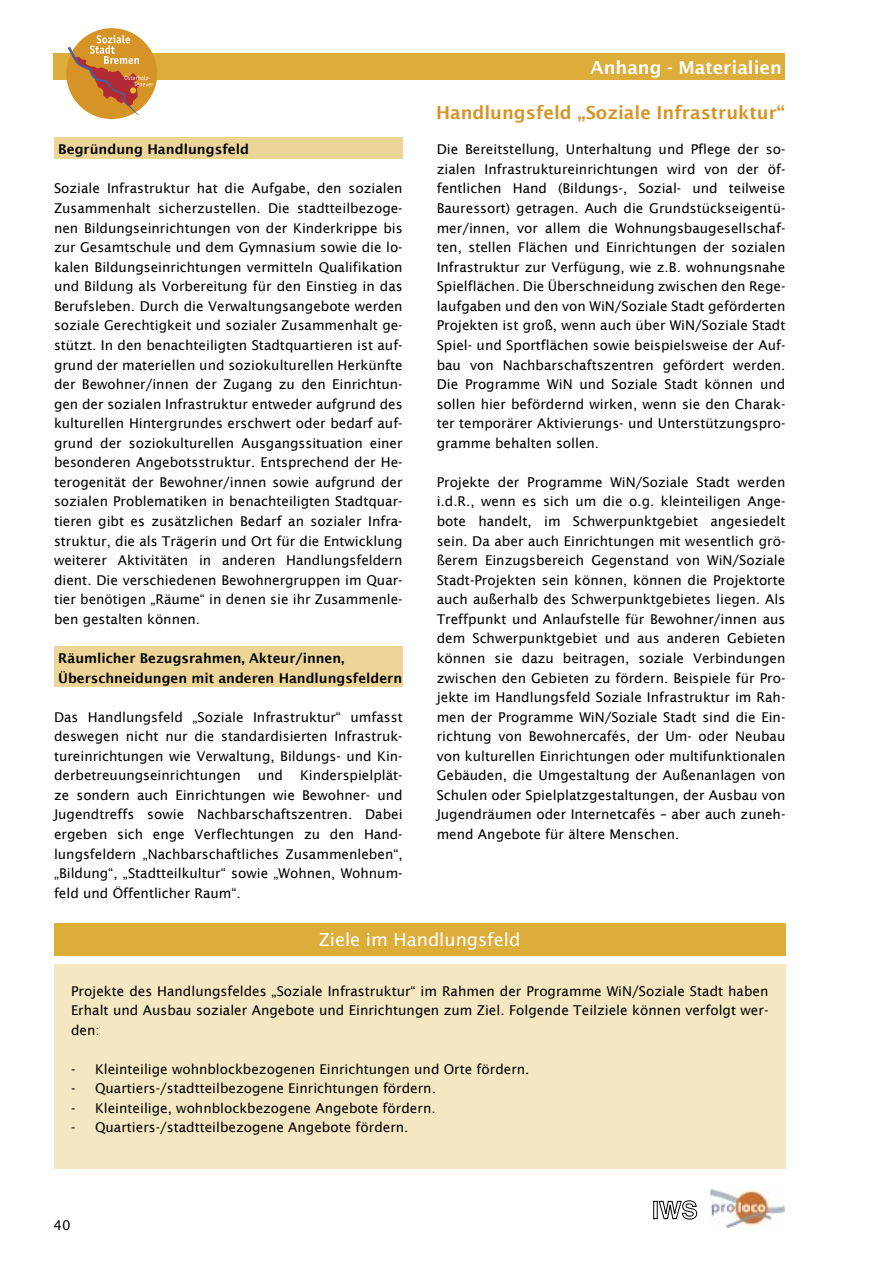
<style>
.page{position:relative;width:893px;height:1263px;background:#fff}
.page>*{position:absolute;margin:0;border:0;box-sizing:border-box;transform-origin:0 0}
.t1{font:600 18px "Lucida Sans";color:#d69326}
.t2{font:18px "Lucida Sans";color:#fff}
.t3{font:600 18px "Lucida Sans";color:#fff}
.t4{font:13.5px/19.5px "Lucida Sans";color:#000;text-align:justify}
.t5{font:600 13.5px/19.5px "Lucida Sans";color:#000}
</style>
<div class="page">
<div style="left:653px;top:1201px;width:5px;height:18px;border:1px solid #000"></div>
<svg style="left:658px;top:1200px;width:39px;height:20px"></svg>
<img style="left:710px;top:1190px;width:75px;height:38px">
<div style="left:54px;top:54px;width:731px;height:26px;background:#ddad3a"></div>
<div style="left:66px;top:28px;width:91px;height:91px;background:#d69326;border-radius:50%"></div>
<svg style="left:68px;top:35px;width:85px;height:80px"></svg>
<div style="left:54px;top:138px;width:349px;height:21px;background:#edd598"></div>
<div style="left:54px;top:646px;width:349px;height:21px;background:#edd598"></div>
<div style="left:54px;top:666px;width:349px;height:21px;background:#edd598"></div>
<div style="left:54px;top:964px;width:731px;height:205px;background:#f4e7c2"></div>
<div style="left:54px;top:923px;width:731px;height:33px;background:#ddad3a"></div>
<p class="t5" style="left:58px;top:140px;width:192px">Begründung Handlungsfeld</p>
<p class="t4" style="left:54px;top:179px;width:350px">Soziale Infrastruktur hat die Aufgabe, den sozialen Zusammenhalt sicherzustellen. Die stadtteilbezoge&shy;nen Bildungseinrichtungen von der Kinderkrippe bis zur Gesamtschule und dem Gymnasium sowie die lo&shy;kalen Bildungseinrichtungen vermitteln Qualifikation und Bildung als Vorbereitung für den Einstieg in das Berufsleben. Durch die Verwaltungsangebote werden soziale Gerechtigkeit und sozialer Zusammenhalt ge&shy;stützt. In den benachteiligten Stadtquartieren ist auf&shy;grund der materiellen und soziokulturellen Herkünfte der Bewohner/innen der Zugang zu den Einrichtun&shy;gen der sozialen Infrastruktur entweder aufgrund des kulturellen Hintergrundes erschwert oder bedarf auf&shy;grund der soziokulturellen Ausgangssituation einer besonderen Angebotsstruktur. Entsprechend der He&shy;terogenität der Bewohner/innen sowie aufgrund der sozialen Problematiken in benachteiligten Stadtquar&shy;tieren gibt es zusätzlichen Bedarf an sozialer Infra&shy;struktur, die als Trägerin und Ort für die Entwicklung weiterer Aktivitäten in anderen Handlungsfeldern dient. Die verschiedenen Bewohnergruppen im Quar&shy;tier benötigen „Räume“ in denen sie ihr Zusammenle&shy;ben gestalten können.</p>
<p class="t5" style="left:58px;top:648px;width:345px">Räumlicher Bezugsrahmen, Akteur/innen,<br>Überschneidungen mit anderen Handlungsfeldern</p>
<p class="t4" style="left:54px;top:707px;width:350px">Das Handlungsfeld „Soziale Infrastruktur“ umfasst deswegen nicht nur die standardisierten Infrastruk&shy;tureinrichtungen wie Verwaltung, Bildungs- und Kin&shy;derbetreuungseinrichtungen</p>
<p class="t4" style="left:54px;top:766px;width:350px;text-indent:246px">Kinderspielplät&shy;ze sondern auch Einrichtungen wie Bewohner- und Jugendtreffs sowie Nachbarschaftszentren. Dabei ergeben sich enge Verflechtungen zu den Hand&shy;lungsfeldern „Nachbarschaftliches Zusammenleben“, „Bildung“, „Stadtteilkultur“ sowie „Wohnen, Wohnum&shy;feld und Öffentlicher Raum“.</p>
<p class="t4" style="left:258px;top:766px;width:27px">und</p>
<h1 class="t3" style="left:590px;top:57px;width:193px">Anhang - Materialien</h1>
<h1 class="t1" style="left:436px;top:103px;width:350px">Handlungsfeld „Soziale Infrastruktur“</h1>
<p class="t4" style="left:437px;top:140px;width:350px">Die Bereitstellung, Unterhaltung und Pflege der so&shy;zialen Infrastruktureinrichtungen wird von der öf&shy;fentlichen Hand (Bildungs-, Sozial- und teilweise Bauressort) getragen. Auch die Grundstückseigentü&shy;mer/innen, vor allem die Wohnungsbaugesellschaf&shy;ten, stellen Flächen und Einrichtungen der sozialen Infrastruktur zur Verfügung, wie z.B. wohnungsnahe Spielflächen. Die Überschneidung zwischen den Rege&shy;laufgaben und den von WiN/Soziale Stadt geförderten Projekten ist groß, wenn auch über WiN/Soziale Stadt Spiel- und Sportflächen sowie beispielsweise der Auf&shy;bau von Nachbarschaftszentren gefördert werden.<br>Die Programme WiN und Soziale Stadt können und sollen hier befördernd wirken, wenn sie den Charak&shy;ter temporärer Aktivierungs- und Unterstützungspro&shy;gramme behalten sollen.</p>
<p class="t4" style="left:437px;top:472px;width:350px">Projekte der Programme WiN/Soziale Stadt werden i.d.R., wenn es sich um die o.g. kleinteiligen Ange&shy;bote handelt, im Schwerpunktgebiet angesiedelt sein. Da aber auch Einrichtungen mit wesentlich grö&shy;ßerem Einzugsbereich Gegenstand von WiN/Soziale Stadt-Projekten sein können, können die Projektorte auch außerhalb des Schwerpunktgebietes liegen. Als Treffpunkt und Anlaufstelle für Bewohner/innen aus dem Schwerpunktgebiet und aus anderen Gebieten können sie dazu beitragen, soziale Verbindungen zwischen den Gebieten zu fördern. Beispiele für Pro&shy;jekte im Handlungsfeld Soziale Infrastruktur im Rah&shy;men der Programme WiN/Soziale Stadt sind die Ein&shy;richtung von Bewohnercafés, der Um- oder Neubau von kulturellen Einrichtungen oder multifunktionalen Gebäuden, die Umgestaltung der Außenanlagen von Schulen oder Spielplatzgestaltungen, der Ausbau von Jugendräumen oder Internetcafés – aber auch zuneh&shy;mend Angebote für ältere Menschen.</p>
<h1 class="t2" style="left:319px;top:930px;width:203px">Ziele im Handlungsfeld</h1>
<p class="t4" style="left:71px;top:981px;width:699px">Projekte des Handlungsfeldes „Soziale Infrastruktur“ im Rahmen der Programme WiN/Soziale Stadt haben Erhalt und Ausbau sozialer Angebote und Einrichtungen zum Ziel. Folgende Teilziele können verfolgt wer&shy;den:</p>
<p class="t4" style="left:95px;top:1059px;width:436px;text-align:left">Kleinteilige wohnblockbezogenen Einrichtungen und Orte fördern.<br>Quartiers-/stadtteilbezogene Einrichtungen fördern.<br>Kleinteilige, wohnblockbezogene Angebote fördern.<br>Quartiers-/stadtteilbezogene Angebote fördern.</p>
<p class="t4" style="left:71px;top:1059px;width:6px">- - - -</p>
<p class="t4" style="left:54px;top:1216px;width:19px">40</p>
</div>
